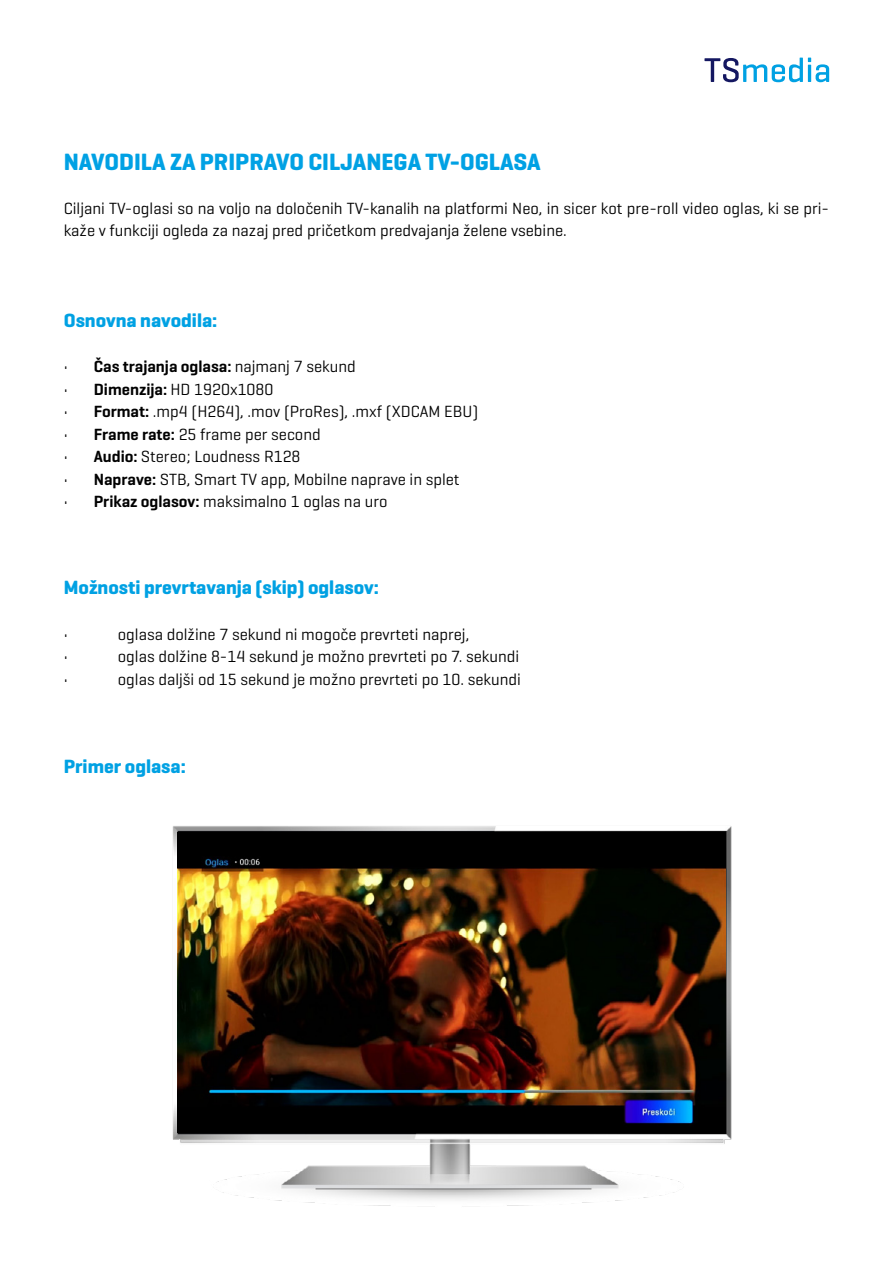
<style>
.page{position:relative;width:893px;height:1263px;background:#fff}
.page>*{position:absolute;margin:0;border:0;box-sizing:border-box;transform-origin:0 0}
.t1{font:700 24px "TS";color:#00a1e4}
.t2{font:700 19.5px "TS";color:#00a1e3}
.t3{font:16.5px/22.5px "TS";color:#000}
.t4{font:600 16.5px "TS";color:#000}
.s1{font-weight:400}
.s2{font-weight:600}
</style>
<div class="page">
<svg style="left:704px;top:58px;width:125px;height:24px"></svg>
<img style="left:172px;top:826px;width:560px;height:380px">
<img style="left:178px;top:832px;width:547px;height:300px">
<h1 class="t1" style="left:64px;top:147px;width:479px">NAVODILA ZA PRIPRAVO CILJANEGA TV-OGLASA</h1>
<p class="t3" style="left:64px;top:196px;width:767px">Ciljani TV-oglasi so na voljo na določenih TV-kanalih na platformi Neo, in sicer kot pre-roll video oglas, ki se pri&shy;kaže v funkciji ogleda za nazaj pred pričetkom predvajanja želene vsebine.</p>
<p class="t2" style="left:64px;top:308px;width:155px">Osnovna navodila:</p>
<p class="t4" style="left:64px;top:356px;width:293px"><span class="s1">•</span> Čas trajanja oglasa: <span class="s1">najmanj 7 sekund</span></p>
<p class="t3" style="left:64px;top:377px;width:211px">• <span class="s2">Dimenzija:</span> HD 1920x1080</p>
<p class="t3" style="left:64px;top:400px;width:416px">• <span class="s2">Format:</span> .mp4 (H264), .mov (ProRes), .mxf (XDCAM EBU)</p>
<p class="t3" style="left:64px;top:422px;width:258px">• <span class="s2">Frame rate:</span> 25 frame per second</p>
<p class="t3" style="left:64px;top:445px;width:238px">• <span class="s2">Audio:</span> Stereo; Loudness R128</p>
<p class="t3" style="left:64px;top:467px;width:397px">• <span class="s2">Naprave:</span> STB, Smart TV app, Mobilne naprave in splet</p>
<p class="t3" style="left:64px;top:490px;width:325px">• <span class="s2">Prikaz oglasov:</span> maksimalno 1 oglas na uro</p>
<p class="t2" style="left:64px;top:576px;width:317px">Možnosti prevrtavanja (skip) oglasov:</p>
<p class="t3" style="left:64px;top:622px;width:6px">•</p>
<p class="t3" style="left:118px;top:622px;width:353px">oglasa dolžine 7 sekund ni mogoče prevrteti naprej,</p>
<p class="t3" style="left:64px;top:645px;width:6px">•</p>
<p class="t3" style="left:118px;top:645px;width:403px">oglas dolžine 8-14 sekund je možno prevrteti po 7. sekundi</p>
<p class="t3" style="left:64px;top:667px;width:6px">•</p>
<p class="t3" style="left:118px;top:667px;width:405px">oglas daljši od 15 sekund je možno prevrteti po 10. sekundi</p>
<p class="t2" style="left:64px;top:755px;width:124px">Primer oglasa:</p>
</div>
